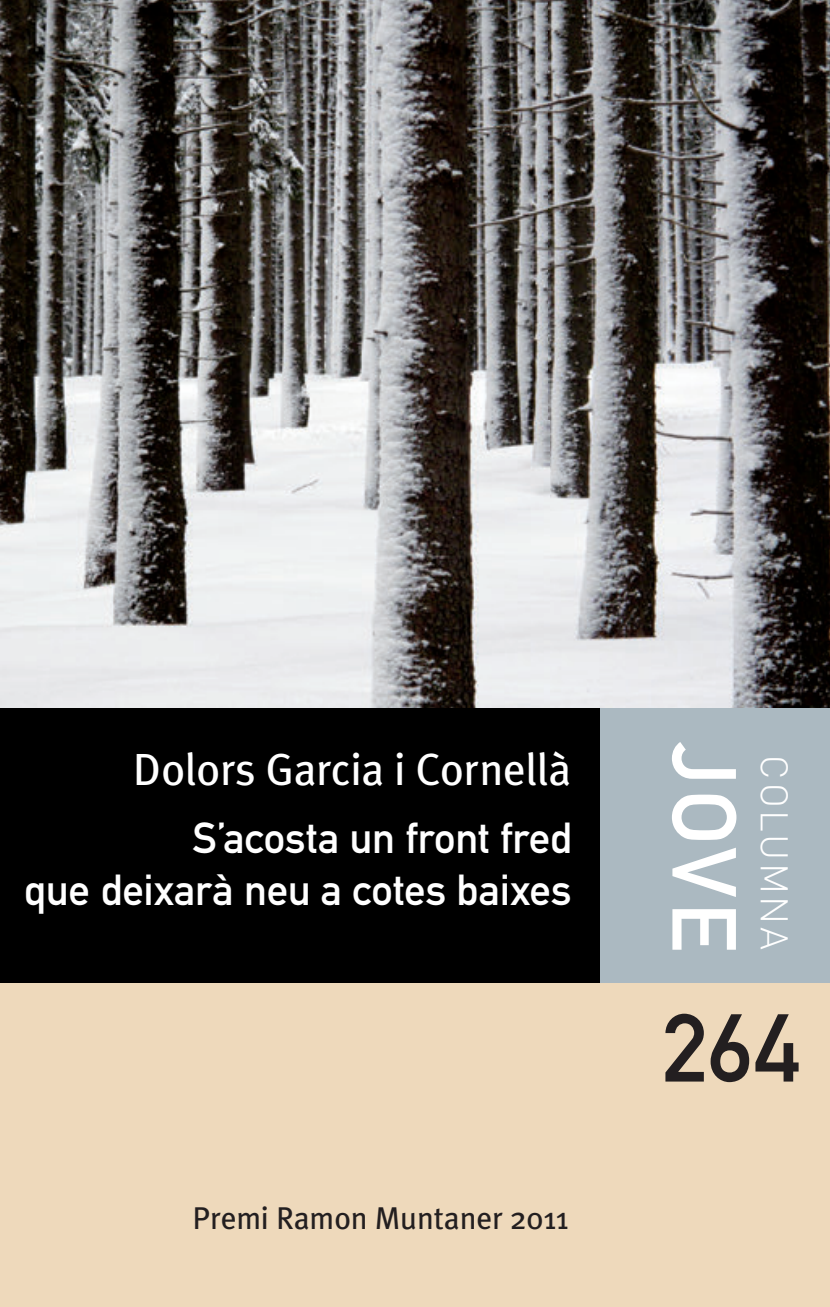
<style>
.page{position:relative;width:830px;height:1307px;background:#fff}
.page>*{position:absolute;margin:0;border:0;box-sizing:border-box;transform-origin:0 0}
.t1{font:94.5px "DIN Mittelschrift";color:#231f20}
.t2{font:89.1px "DIN Mittelschrift";color:#fff}
.t3{font:45px "Meta Plus";letter-spacing:-.01em;color:#fff}
.t4{font:42.75px/51.3px "DIN Mittelschrift";letter-spacing:-.005em;color:#fff;text-align:right}
.t5{font:300 38.02px "DIN";letter-spacing:.075em;color:#fff}
.t6{font:31.5px "Meta Plus";letter-spacing:-.01em;color:#231f20}
</style>
<div class="page">
<div style="left:0;top:0;width:829px;height:1307px;background:#eed9bb"></div>
<img style="left:0;top:0;width:829px;height:708px">
<div style="left:0;top:708px;width:601px;height:274px;background:#000"></div>
<div style="left:600px;top:708px;width:229px;height:274px;background:#abb9c1"></div>
<p class="t3" style="left:133px;top:752px;width:440px">Dolors Garcia i Cornellà</p>
<p class="t4" style="left:24px;top:817px;width:549px">S’acosta un front fred<br>que deixarà neu a cotes baixes</p>
<p class="t6" style="left:192px;top:1205px;width:377px">Premi Ramon Muntaner 2011</p>
<h2 class="t2" style="left:735px;top:742px;width:212px;rotate:90deg">JOVE</h2>
<p class="t5" style="left:787px;top:755px;width:196px;rotate:90deg">COLUMNA</p>
<h1 class="t1" style="left:662px;top:1014px;width:139px">264</h1>
</div>
